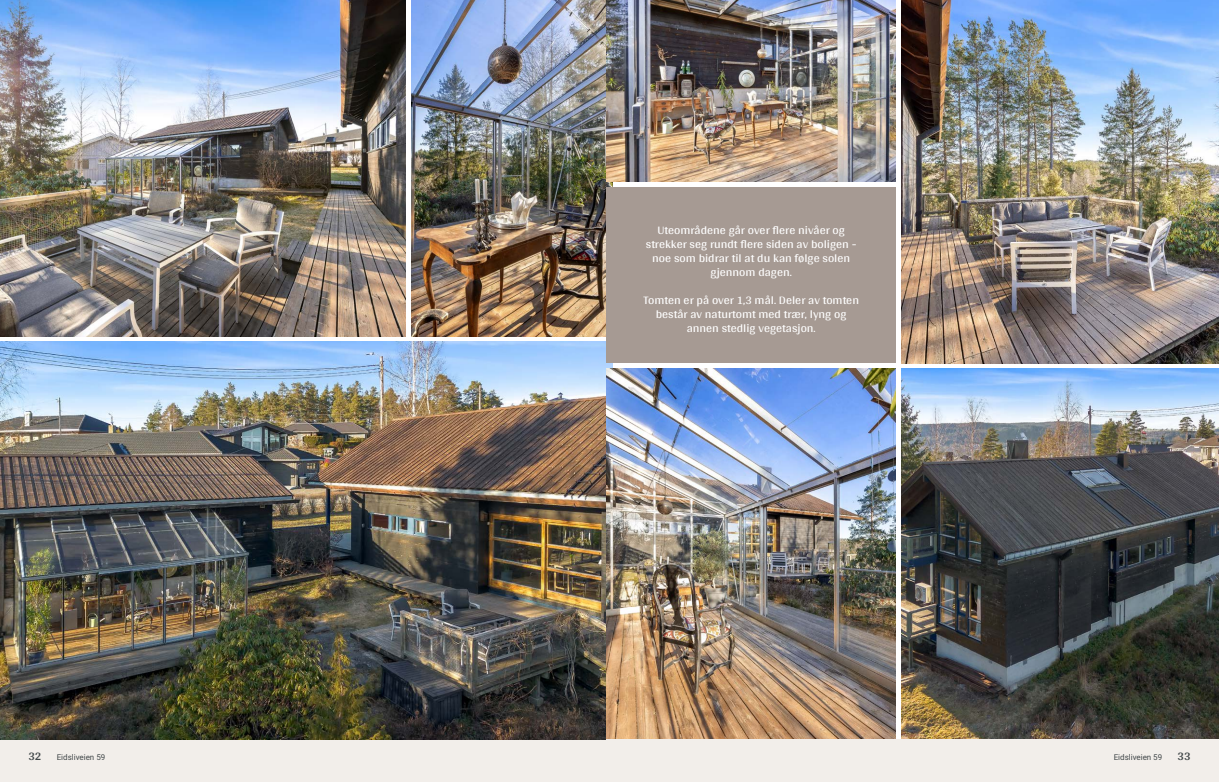
<style>
.page{position:relative;width:1219px;height:782px;background:#fff}
.page>*{position:absolute;margin:0;border:0;box-sizing:border-box;transform-origin:0 0}
.t1{font:12px/14px "Arya";color:#fff;text-align:center}
.t2{font:700 12px "Arya";color:#414749}
.t3{font:8px "Roboto Vitec";color:#414749}
</style>
<div class="page">
<div style="left:0;top:739px;width:612px;height:42px;background:#f2eeea"></div>
<img style="left:0;top:0;width:405px;height:336px">
<img style="left:411px;top:0;width:201px;height:336px">
<img style="left:0;top:342px;width:612px;height:396px">
<img style="left:607px;top:0;width:289px;height:181px">
<img style="left:607px;top:369px;width:289px;height:370px">
<img style="left:901px;top:369px;width:318px;height:370px">
<img style="left:901px;top:0;width:318px;height:363px">
<div style="left:607px;top:739px;width:612px;height:42px;background:#f2eeea"></div>
<div style="left:607px;top:187px;width:289px;height:176px;background:#a69a93"></div>
<p class="t1" style="left:646px;top:222px;width:212px">Uteområdene går over flere nivåer og strekker seg rundt flere siden av boligen ‑ noe som bidrar til at du kan følge solen gjennom dagen.</p>
<p class="t1" style="left:643px;top:292px;width:217px">Tomten er på over 1,3 mål. Deler av tomten består av naturtomt med trær, lyng og annen stedlig vegetasjon.</p>
<p class="t2" style="left:28px;top:749px;width:15px">32</p>
<p class="t3" style="left:57px;top:751px;width:50px">Eidsliveien 59</p>
<p class="t3" style="left:1114px;top:751px;width:50px">Eidsliveien 59</p>
<p class="t2" style="left:1177px;top:749px;width:15px">33</p>
</div>
